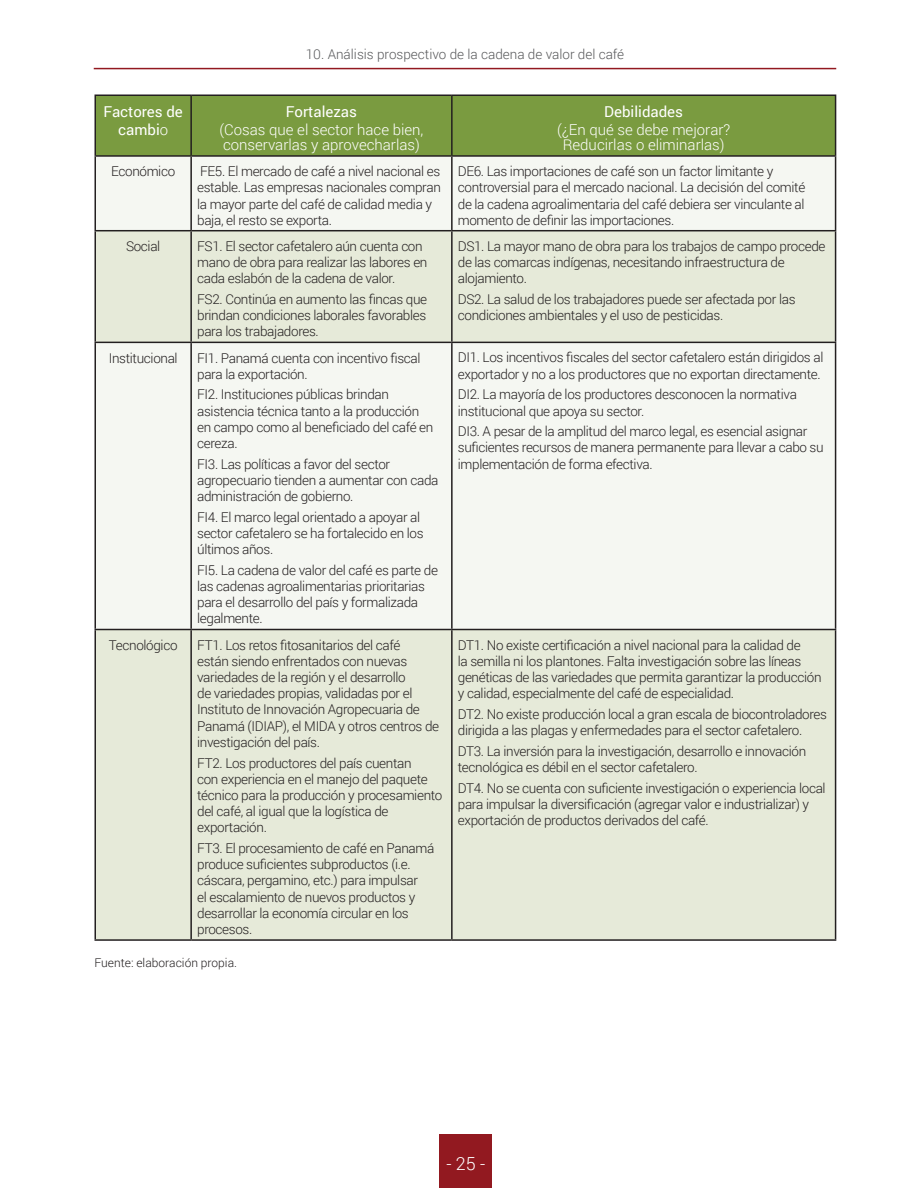
<style>
.page{position:relative;width:918px;height:1188px;background:#fff}
.page>*{position:absolute;margin:0;border:0;box-sizing:border-box;transform-origin:0 0}
.t1{font:300 18px "Roboto";color:#fff}
.t2{font:300 15px/15px "Roboto";color:#fff}
.t3{font:15px/18px "Roboto";color:#fff;text-align:center}
.t4{font:300 13.5px/16.2px "Roboto";letter-spacing:-.025em;color:#231f20}
.t5{font:300 13.5px "Roboto";color:#57585a}
.t6{font:300 12px "Roboto";color:#231f20}
.s1{font-weight:300}
</style>
<div class="page">
<div style="left:96px;top:96px;width:739px;height:59px;background:#7a9b40"></div>
<div style="left:96px;top:157px;width:739px;height:73px;background:#f5f7f2"></div>
<svg style="left:96px;top:231px;width:739px;height:708px;fill:#e6ead9"></svg>
<hr style="left:94px;top:94px;width:97px;height:2px;background:#231f20">
<hr style="left:94px;top:96px;width:2px;height:59px;background:#231f20">
<hr style="left:191px;top:94px;width:261px;height:2px;background:#231f20">
<hr style="left:190px;top:96px;width:2px;height:59px;background:#231f20">
<hr style="left:452px;top:94px;width:384px;height:2px;background:#231f20">
<hr style="left:451px;top:96px;width:2px;height:59px;background:#231f20">
<hr style="left:835px;top:96px;width:1px;height:59px;background:#231f20">
<hr style="left:94px;top:155px;width:97px;height:2px;background:#231f20">
<hr style="left:94px;top:157px;width:2px;height:73px;background:#231f20">
<hr style="left:191px;top:155px;width:261px;height:2px;background:#231f20">
<hr style="left:190px;top:157px;width:2px;height:73px;background:#231f20">
<hr style="left:452px;top:155px;width:384px;height:2px;background:#231f20">
<hr style="left:451px;top:157px;width:2px;height:73px;background:#231f20">
<hr style="left:835px;top:157px;width:1px;height:73px;background:#231f20">
<hr style="left:94px;top:343px;width:2px;height:286px;background:#231f20">
<hr style="left:190px;top:343px;width:2px;height:286px;background:#231f20">
<hr style="left:451px;top:343px;width:2px;height:286px;background:#231f20">
<hr style="left:835px;top:343px;width:1px;height:286px;background:#231f20">
<hr style="left:94px;top:629px;width:97px;height:1px;background:#231f20">
<hr style="left:94px;top:630px;width:2px;height:309px;background:#231f20">
<hr style="left:94px;top:939px;width:97px;height:2px;background:#231f20">
<hr style="left:191px;top:629px;width:261px;height:1px;background:#231f20">
<hr style="left:190px;top:630px;width:2px;height:309px;background:#231f20">
<hr style="left:191px;top:939px;width:261px;height:2px;background:#231f20">
<hr style="left:452px;top:629px;width:384px;height:1px;background:#231f20">
<hr style="left:451px;top:630px;width:2px;height:309px;background:#231f20">
<hr style="left:835px;top:630px;width:1px;height:309px;background:#231f20">
<hr style="left:452px;top:939px;width:384px;height:2px;background:#231f20">
<hr style="left:94px;top:230px;width:97px;height:1px;background:#231f20">
<hr style="left:94px;top:231px;width:2px;height:111px;background:#231f20">
<hr style="left:94px;top:342px;width:97px;height:1px;background:#231f20">
<hr style="left:191px;top:230px;width:261px;height:1px;background:#231f20">
<hr style="left:190px;top:231px;width:2px;height:111px;background:#231f20">
<hr style="left:191px;top:342px;width:261px;height:1px;background:#231f20">
<hr style="left:452px;top:230px;width:384px;height:1px;background:#231f20">
<hr style="left:451px;top:231px;width:2px;height:111px;background:#231f20">
<hr style="left:835px;top:231px;width:1px;height:111px;background:#231f20">
<hr style="left:452px;top:342px;width:384px;height:1px;background:#231f20">
<hr style="left:94px;top:68px;width:742px;height:1px;background:#921920">
<div style="left:439px;top:1135px;width:53px;height:53px;background:#921920"></div>
<p class="t5" style="left:306px;top:45px;width:320px">10. Análisis prospectivo de la cadena de valor del café</p>
<p class="t3" style="left:104px;top:102px;width:81px">Factores de cambi<span class="s1">o</span></p>
<p class="t3" style="left:286px;top:102px;width:73px">Fortalezas</p>
<p class="t2" style="left:220px;top:122px;width:205px">(Cosas que el sector hace bien, conservarlas y aprovecharlas)</p>
<p class="t3" style="left:604px;top:102px;width:80px">Debilidades</p>
<p class="t2" style="left:557px;top:122px;width:175px;text-align:center">(¿En qué se debe mejorar?<br>Reducirlas o eliminarlas)</p>
<p class="t4" style="left:111px;top:163px;width:66px">Económico</p>
<p class="t4" style="left:197px;top:163px;width:245px">FE5. El mercado de café a nivel nacional es estable. Las empresas nacionales compran la mayor parte del café de calidad media y baja, el resto se exporta.</p>
<p class="t4" style="left:458px;top:163px;width:349px">DE6. Las importaciones de café son un factor limitante y controversial para el mercado nacional. La decisión del comité de la cadena agroalimentaria del café debiera ser vinculante al momento de definir las importaciones.</p>
<p class="t4" style="left:126px;top:238px;width:36px">Social</p>
<p class="t4" style="left:197px;top:238px;width:232px">FS1. El sector cafetalero aún cuenta con mano de obra para realizar las labores en cada eslabón de la cadena de valor.</p>
<p class="t4" style="left:197px;top:291px;width:231px;text-align:justify">FS2. Continúa en aumento las fincas que brindan condiciones laborales favorables para los trabajadores.</p>
<p class="t4" style="left:458px;top:238px;width:369px">DS1. La mayor mano de obra para los trabajos de campo procede de las comarcas indígenas, necesitando infraestructura de alojamiento.</p>
<p class="t4" style="left:458px;top:291px;width:339px">DS2. La salud de los trabajadores puede ser afectada por las condiciones ambientales y el uso de pesticidas.</p>
<p class="t4" style="left:109px;top:349px;width:70px">Institucional</p>
<p class="t4" style="left:197px;top:349px;width:225px">FI1. Panamá cuenta con incentivo fiscal para la exportación.</p>
<p class="t4" style="left:197px;top:386px;width:238px">FI2. Instituciones públicas brindan asistencia técnica tanto a la producción en campo como al beneficiado del café en cereza.</p>
<p class="t4" style="left:197px;top:455px;width:243px">FI3. Las políticas a favor del sector agropecuario tienden a aumentar con cada administración de gobierno.</p>
<p class="t4" style="left:197px;top:508px;width:228px">FI4. El marco legal orientado a apoyar al sector cafetalero se ha fortalecido en los últimos años.</p>
<p class="t4" style="left:197px;top:562px;width:242px">FI5. La cadena de valor del café es parte de las cadenas agroalimentarias prioritarias para el desarrollo del país y formalizada legalmente.</p>
<p class="t4" style="left:109px;top:636px;width:70px">Tecnológico</p>
<p class="t4" style="left:197px;top:636px;width:244px">FT1. Los retos fitosanitarios del café<br>están siendo enfrentados con nuevas variedades de la región y el desarrollo<br>de variedades propias, validadas por el Instituto de Innovación Agropecuaria de Panamá (IDIAP), el MIDA y otros centros de investigación del país.</p>
<p class="t4" style="left:197px;top:754px;width:247px">FT2. Los productores del país cuentan<br>con experiencia en el manejo del paquete técnico para la producción y procesamiento del café, al igual que la logística de exportación.</p>
<p class="t4" style="left:197px;top:840px;width:239px">FT3. El procesamiento de café en Panamá produce suficientes subproductos (i.e. cáscara, pergamino, etc.) para impulsar<br>el escalamiento de nuevos productos y desarrollar la economía circular en los procesos.</p>
<p class="t6" style="left:94px;top:955px;width:144px">Fuente: elaboración propia.</p>
<p class="t4" style="left:458px;top:349px;width:367px">DI1. Los incentivos fiscales del sector cafetalero están dirigidos al exportador y no a los productores que no exportan directamente.</p>
<p class="t4" style="left:458px;top:386px;width:341px">DI2. La mayoría de los productores desconocen la normativa institucional que apoya su sector.</p>
<p class="t4" style="left:458px;top:423px;width:367px">DI3. A pesar de la amplitud del marco legal, es esencial asignar suficientes recursos de manera permanente para llevar a cabo su implementación de forma efectiva.</p>
<p class="t4" style="left:458px;top:636px;width:365px">DT1. No existe certificación a nivel nacional para la calidad de<br>la semilla ni los plantones. Falta investigación sobre las líneas genéticas de las variedades que permita garantizar la producción y calidad, especialmente del café de especialidad.</p>
<p class="t4" style="left:458px;top:706px;width:371px">DT2. No existe producción local a gran escala de biocontroladores dirigida a las plagas y enfermedades para el sector cafetalero.</p>
<p class="t4" style="left:458px;top:742px;width:350px">DT3. La inversión para la investigación, desarrollo e innovación tecnológica es débil en el sector cafetalero.</p>
<p class="t4" style="left:458px;top:779px;width:369px">DT4. No se cuenta con suficiente investigación o experiencia local para impulsar la diversificación (agregar valor e industrializar) y exportación de productos derivados del café.</p>
<h1 class="t1" style="left:446px;top:1151px;width:40px">- 25 -</h1>
</div>
